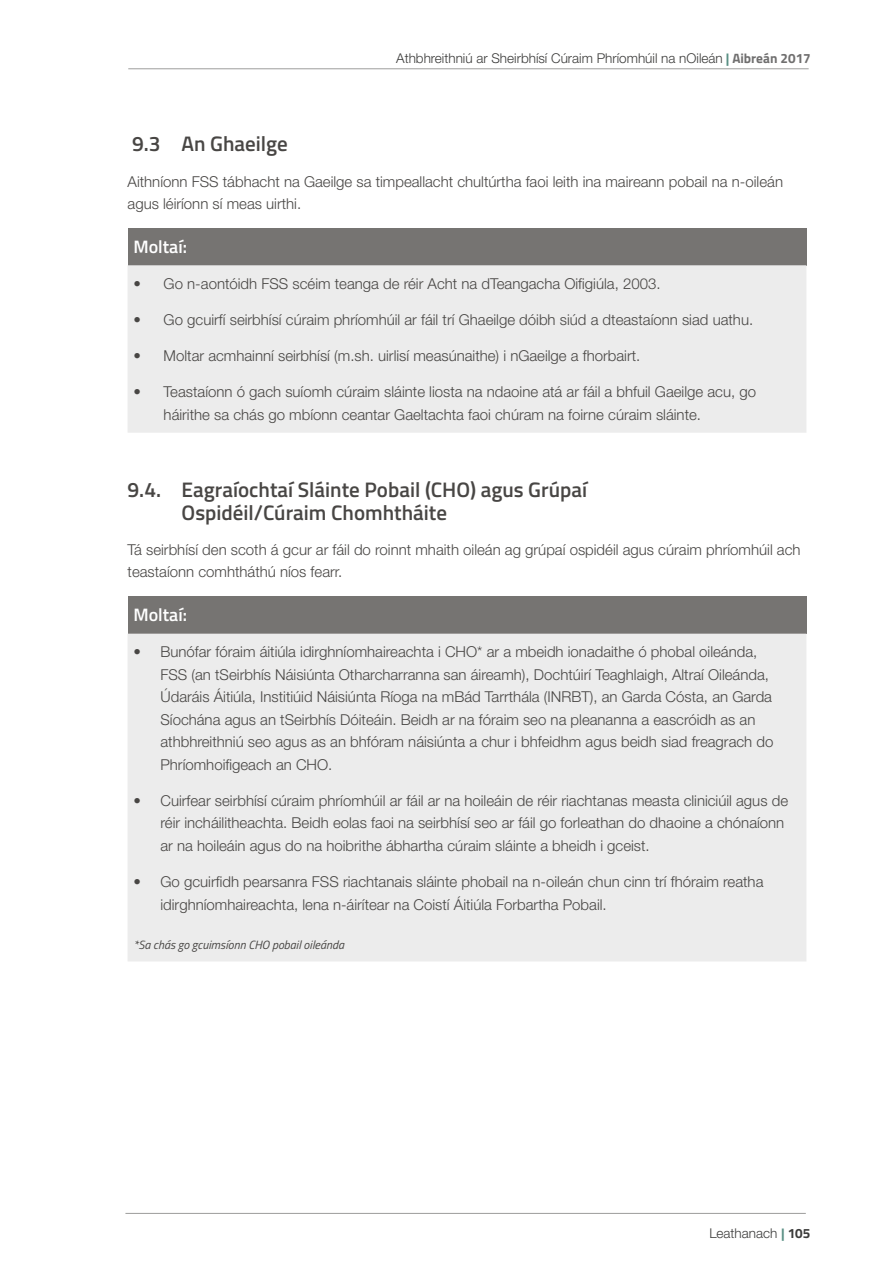
<style>
.page{position:relative;width:893px;height:1263px;background:#fff}
.page>*{position:absolute;margin:0;border:0;box-sizing:border-box;transform-origin:0 0}
.t1{font:600 21px/22.5px "Titillium Web";color:#484644}
.t2{font:600 18px "Titillium Web";color:#fff}
.t3{font:300 15px/22.5px "Helvetica Neue LT Std";color:#484644}
.t4{font:300 13.5px "Helvetica Neue LT Std";color:#3c3c3b}
.t5{font:italic 12px "Titillium Web";color:#484644}
.s1{font-family:"Titillium Web";font-weight:700;color:#598f84}
.s2{font-family:"Titillium Web";font-weight:700;color:#706f6f}
.s3{font-family:"Titillium Web";font-weight:700}
</style>
<div class="page">
<hr style="left:128px;top:68px;width:681px;height:1px;background:#9d9d9c">
<hr style="left:125px;top:1213px;width:681px;height:1px;background:#9d9d9c">
<div style="left:128px;top:228px;width:678px;height:37px;background:#767472"></div>
<div style="left:128px;top:265px;width:678px;height:168px;background:#ececec"></div>
<div style="left:128px;top:596px;width:678px;height:38px;background:#767472"></div>
<div style="left:128px;top:634px;width:678px;height:327px;background:#ececec"></div>
<p class="t4" style="left:396px;top:50px;width:416px">Athbhreithniú ar Sheirbhísí Cúraim Phríomhúil na nOileán <span class="s1">|</span> <span class="s2">Aibreán 2017</span></p>
<h1 class="t1" style="left:132px;top:132px;width:157px">9.3 An Ghaeilge</h1>
<p class="t3" style="left:128px;top:170px;width:657px">Aithníonn FSS tábhacht na Gaeilge sa timpeallacht chultúrtha faoi leith ina maireann pobail na n-oileán agus léiríonn sí meas uirthi.</p>
<p class="t2" style="left:134px;top:233px;width:55px">Moltaí:</p>
<p class="t3" style="left:134px;top:272px;width:528px">• Go n-aontóidh FSS scéim teanga de réir Acht na dTeangacha Oifigiúla, 2003.</p>
<p class="t3" style="left:134px;top:308px;width:621px">• Go gcuirfí seirbhísí cúraim phríomhúil ar fáil trí Ghaeilge dóibh siúd a dteastaíonn siad uathu.</p>
<p class="t3" style="left:134px;top:344px;width:508px">• Moltar acmhainní seirbhísí (m.sh. uirlisí measúnaithe) i nGaeilge a fhorbairt.</p>
<p class="t3" style="left:164px;top:381px;width:594px;text-indent:-30px">• Teastaíonn ó gach suíomh cúraim sláinte liosta na ndaoine atá ar fáil a bhfuil Gaeilge acu, go háirithe sa chás go mbíonn ceantar Gaeltachta faoi chúram na foirne cúraim sláinte.</p>
<h1 class="t1" style="left:182px;top:478px;width:407px;text-indent:-54px">9.4. Eagraíochtaí Sláinte Pobail (CHO) agus Grúpaí<br>Ospidéil/Cúraim Chomhtháite</h1>
<p class="t3" style="left:128px;top:538px;width:674px">Tá seirbhísí den scoth á gcur ar fáil do roinnt mhaith oileán ag grúpaí ospidéil agus cúraim phríomhúil ach teastaíonn comhtháthú níos fearr.</p>
<p class="t2" style="left:134px;top:601px;width:55px">Moltaí:</p>
<p class="t3" style="left:160px;top:640px;width:614px;text-indent:-27px">• Bunófar fóraim áitiúla idirghníomhaireachta i CHO* ar a mbeidh ionadaithe ó phobal oileánda, FSS (an tSeirbhís Náisiúnta Otharcharranna san áireamh), Dochtúirí Teaghlaigh, Altraí Oileánda, Údaráis Áitiúla, Institiúid Náisiúnta Ríoga na mBád Tarrthála (INRBT), an Garda Cósta, an Garda Síochána agus an tSeirbhís Dóiteáin. Beidh ar na fóraim seo na pleananna a eascróidh as an athbhreithniú seo agus as an bhfóram náisiúnta a chur i bhfeidhm agus beidh siad freagrach do Phríomhoifigeach an CHO.</p>
<p class="t3" style="left:160px;top:789px;width:629px;text-indent:-27px">• Cuirfear seirbhísí cúraim phríomhúil ar fáil ar na hoileáin de réir riachtanas measta cliniciúil agus de réir incháilitheachta. Beidh eolas faoi na seirbhísí seo ar fáil go forleathan do dhaoine a chónaíonn ar na hoileáin agus do na hoibrithe ábhartha cúraim sláinte a bheidh i gceist.</p>
<p class="t3" style="left:160px;top:870px;width:604px;text-indent:-27px">• Go gcuirfidh pearsanra FSS riachtanais sláinte phobail na n-oileán chun cinn trí fhóraim reatha idirghníomhaireachta, lena n-áirítear na Coistí Áitiúla Forbartha Pobail.</p>
<p class="t5" style="left:134px;top:936px;width:212px">*Sa chás go gcuimsíonn CHO pobail oileánda</p>
<p class="t4" style="left:709px;top:1225px;width:103px">Leathanach <span class="s1">|</span> <span class="s3">105</span></p>
</div>
